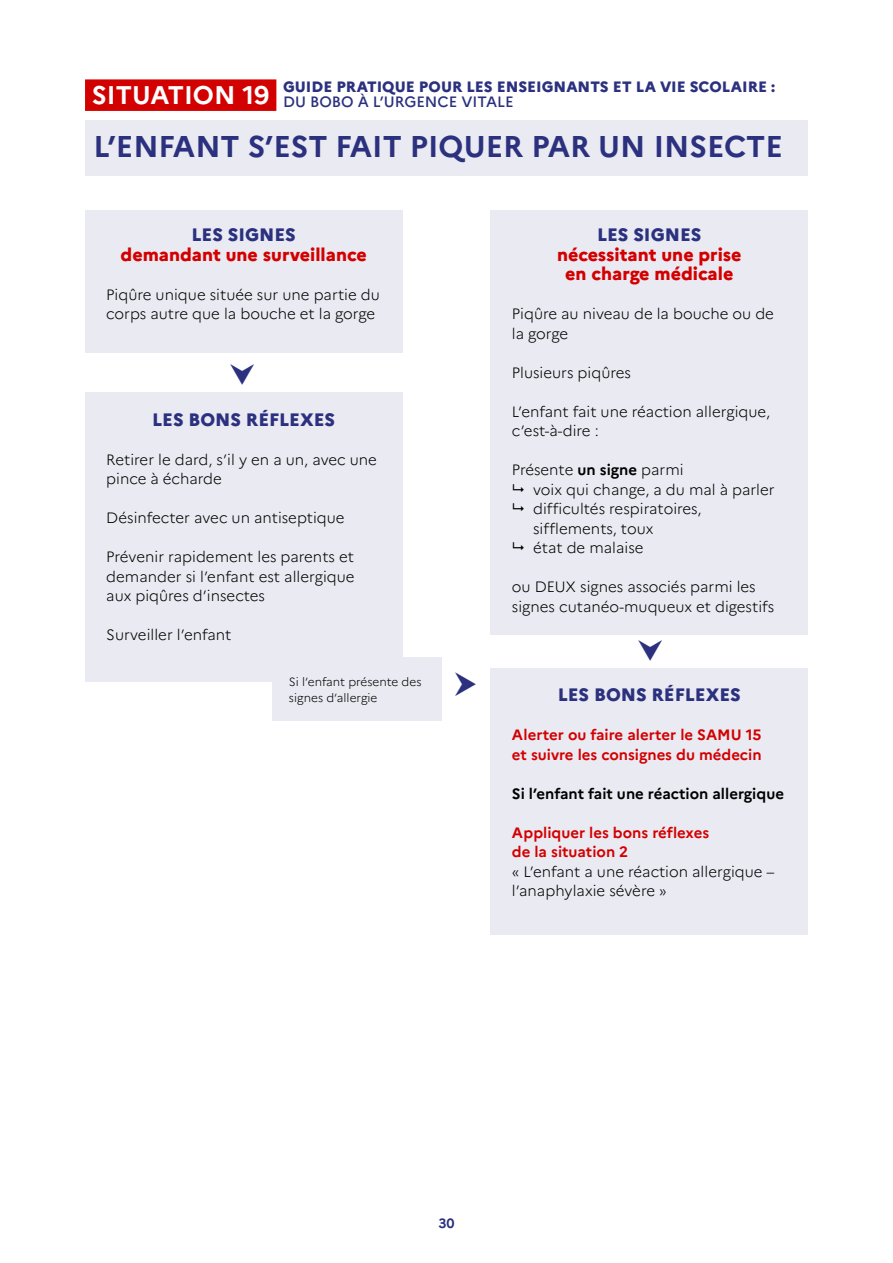
<style>
.page{position:relative;width:893px;height:1263px;background:#fff}
.page>*{position:absolute;margin:0;border:0;box-sizing:border-box;transform-origin:0 0}
.Titre{font:700 30px "Marianne";color:#2b317e}
.Titre-2{font:700 25.5px "Marianne";color:#fff}
.encadré_texte{font:800 18px/19.5px "Marianne";color:#d30000;text-align:center}
.encadré_texte-2{font:800 18px "Marianne";color:#2b317e}
.encadré_texte-3{font:300 15px/19.5px "Marianne";color:#000}
.encadré_texte-4{font:700 15px/19.5px "Marianne";color:#d30000}
.t1{font:800 15px "Marianne";color:#2b317e}
.encadré_texte-5{font:700 15px "Marianne";color:#000}
.t2{font:500 15px "Marianne";color:#2b317e}
.t3{font:700 13.5px "Marianne";color:#2b317e}
.encadré_texte-6{font:300 11.85px/15.5px "Marianne";color:#000}
.s1{font-weight:700}
</style>
<div class="page">
<div style="left:85px;top:120px;width:723px;height:55px;background:#eaeaf2"></div>
<div style="left:85px;top:79px;width:191px;height:32px;background:#d30000"></div>
<div style="left:85px;top:210px;width:317px;height:143px;background:#eaeaf2"></div>
<div style="left:491px;top:210px;width:317px;height:425px;background:#eaeaf2"></div>
<div style="left:85px;top:393px;width:317px;height:289px;background:#eaeaf2"></div>
<div style="left:491px;top:668px;width:317px;height:266px;background:#eaeaf2"></div>
<div style="left:272px;top:658px;width:170px;height:63px;background:#eaeaf2"></div>
<p class="t1" style="left:283px;top:78px;width:493px">GUIDE PRATIQUE POUR LES ENSEIGNANTS ET LA VIE SCOLAIRE :</p>
<p class="t2" style="left:283px;top:93px;width:232px">DU BOBO À L’URGENCE VITALE</p>
<p class="Titre-2" style="left:92px;top:80px;width:179px">SITUATION 19</p>
<p class="Titre" style="left:94px;top:128px;width:691px">L’ENFANT S’EST FAIT PIQUER PAR UN INSECTE</p>
<p class="encadré_texte-2" style="left:192px;top:224px;width:106px">LES SIGNES</p>
<p class="encadré_texte" style="left:121px;top:244px;width:248px">demandant une surveillance</p>
<p class="encadré_texte-3" style="left:106px;top:285px;width:275px">Piqûre unique située sur une partie du corps autre que la bouche et la gorge</p>
<p class="encadré_texte-2" style="left:152px;top:408px;width:184px">LES BONS RÉFLEXES</p>
<p class="encadré_texte-3" style="left:106px;top:450px;width:272px">Retirer le dard, s’il y en a un, avec une pince à écharde</p>
<p class="encadré_texte-3" style="left:106px;top:508px;width:240px">Désinfecter avec un antiseptique</p>
<p class="encadré_texte-3" style="left:106px;top:547px;width:250px;text-align:justify">Prévenir rapidement les parents et demander si l’enfant est allergique aux piqûres d’insectes</p>
<p class="encadré_texte-3" style="left:106px;top:625px;width:127px">Surveiller l’enfant</p>
<p class="encadré_texte-6" style="left:289px;top:674px;width:134px">Si l’enfant présente des signes d’allergie</p>
<p class="encadré_texte-2" style="left:597px;top:224px;width:106px">LES SIGNES</p>
<p class="encadré_texte" style="left:557px;top:244px;width:186px">nécessitant une prise en charge médicale</p>
<p class="encadré_texte-3" style="left:512px;top:304px;width:264px">Piqûre au niveau de la bouche ou de la gorge</p>
<p class="encadré_texte-3" style="left:512px;top:363px;width:121px">Plusieurs piqûres</p>
<p class="encadré_texte-3" style="left:512px;top:402px;width:260px">L’enfant fait une réaction allergique, c’est-à-dire :</p>
<p class="encadré_texte-3" style="left:512px;top:460px;width:173px">Présente <span class="s1">un signe</span> parmi</p>
<p class="encadré_texte-3" style="left:533px;top:480px;width:243px">voix qui change, a du mal à parler</p>
<p class="encadré_texte-3" style="left:533px;top:499px;width:170px">difficultés respiratoires, sifflements, toux</p>
<p class="encadré_texte-3" style="left:533px;top:538px;width:112px">état de malaise</p>
<p class="encadré_texte-3" style="left:512px;top:577px;width:264px">ou DEUX signes associés parmi les signes cutanéo-muqueux et digestifs</p>
<p class="encadré_texte-2" style="left:558px;top:684px;width:184px">LES BONS RÉFLEXES</p>
<p class="encadré_texte-4" style="left:512px;top:725px;width:251px">Alerter ou faire alerter le SAMU 15 et suivre les consignes du médecin</p>
<p class="encadré_texte-5" style="left:512px;top:784px;width:274px">Si l’enfant fait une réaction allergique</p>
<p class="encadré_texte-4" style="left:512px;top:823px;width:199px">Appliquer les bons réflexes</p>
<p class="encadré_texte-4" style="left:512px;top:842px;width:118px">de la situation 2</p>
<p class="encadré_texte-3" style="left:512px;top:862px;width:264px">« L’enfant a une réaction allergique – l’anaphylaxie sévère »</p>
<p class="t3" style="left:438px;top:1215px;width:18px">30</p>
</div>
